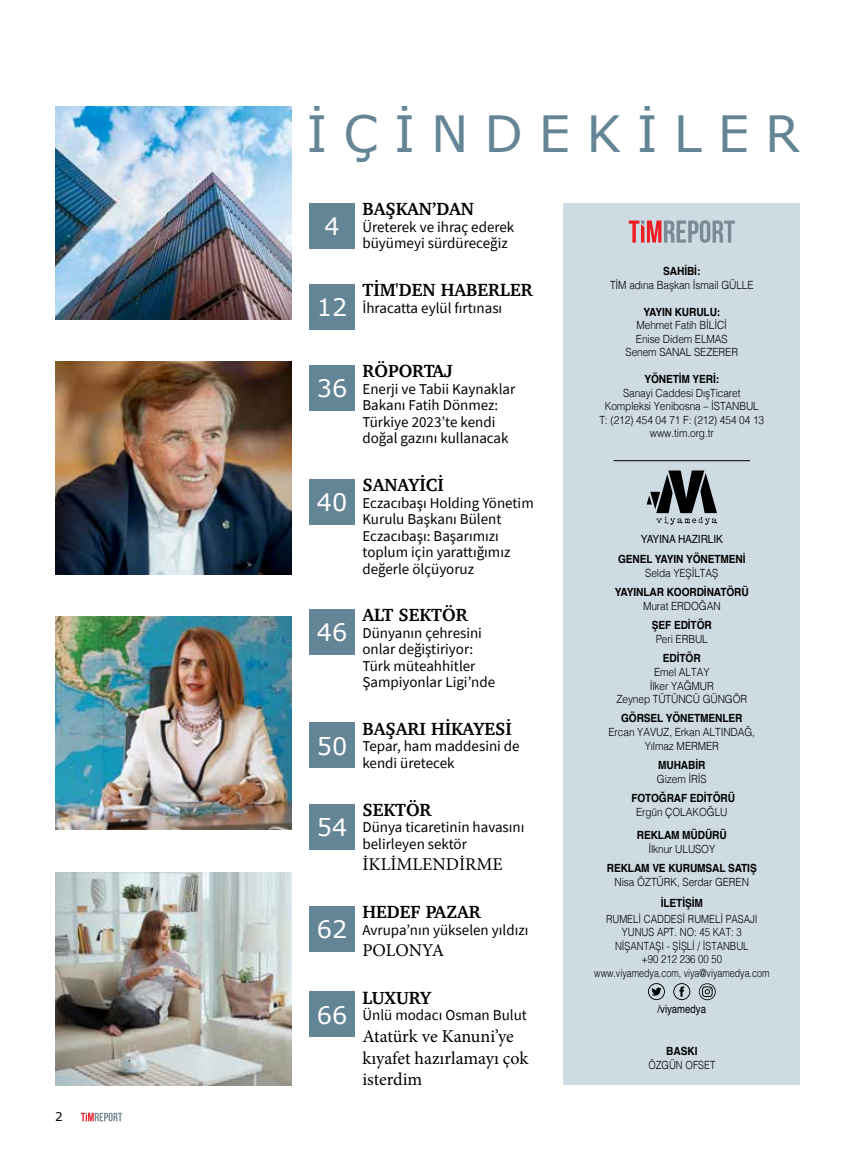
<style>
.page{position:relative;width:851px;height:1149px;background:#fff}
.page>*{position:absolute;margin:0;border:0;box-sizing:border-box;transform-origin:0 0}
.t1{font:49.95px "Verdana";letter-spacing:.32em;color:#648595}
.t2{font:24px "Verdana";color:#fff}
.t3{font:700 18px "Charter";color:#000}
.t4{font:18px/21.6px "Minion Pro";color:#000}
.t5{font:15px/16.5px "Source Sans Pro";color:#000}
.t6{font:12px "Verdana";color:#000}
.t7{font:300 11.25px/13.5px "Helvetica";letter-spacing:-.01em;color:#000;text-align:center;scale:.9 1}
.t8{font:700 11.25px "Helvetica";letter-spacing:-.01em;color:#000;scale:.9 1}
.t9{font:300 11.25px/13.5px "Helvetica";letter-spacing:-.01em;color:#000;text-align:center;scale:.85 1}
.t10{font:11.25px "Helvetica";letter-spacing:-.01em;color:#000;scale:.9 1}
.t11{font:11.25px "Helvetica";letter-spacing:-.01em;color:#000;scale:.85 1}
.s1{font-family:"Verdana";font-size:24px;color:#fff}
</style>
<div class="page">
<svg style="left:81px;top:1112px;width:41px;height:9px"></svg>
<div style="left:563px;top:203px;width:236px;height:881px;background:#cedbe2"></div>
<img style="left:55px;top:106px;width:236px;height:213px">
<img style="left:55px;top:616px;width:236px;height:213px">
<img style="left:55px;top:361px;width:236px;height:213px">
<img style="left:55px;top:872px;width:236px;height:212px">
<svg style="left:646px;top:470px;width:71px;height:55px"></svg>
<svg style="left:648px;top:983px;width:16px;height:16px"></svg>
<svg style="left:673px;top:983px;width:17px;height:16px"></svg>
<svg style="left:698px;top:983px;width:17px;height:16px"></svg>
<hr style="left:613px;top:460px;width:137px;height:1px;background:#000">
<svg style="left:628px;top:220px;width:106px;height:23px"></svg>
<div style="left:309px;top:203px;width:46px;height:46px;background:#648595"></div>
<div style="left:309px;top:284px;width:46px;height:45px;background:#648595"></div>
<div style="left:309px;top:365px;width:46px;height:45px;background:#648595"></div>
<div style="left:309px;top:479px;width:46px;height:45px;background:#648595"></div>
<div style="left:309px;top:609px;width:46px;height:45px;background:#648595"></div>
<div style="left:309px;top:722px;width:46px;height:46px;background:#648595"></div>
<div style="left:309px;top:803px;width:46px;height:46px;background:#648595"></div>
<div style="left:309px;top:905px;width:46px;height:46px;background:#648595"></div>
<div style="left:309px;top:991px;width:46px;height:45px;background:#648595"></div>
<p class="t6" style="left:55px;top:1108px;width:9px">2</p>
<h1 class="t1" style="left:306px;top:100px;width:495px">İÇİNDEKİLER</h1>
<h2 class="t2" style="left:324px;top:210px;width:17px">4</h2>
<p class="t3" style="left:362px;top:193px;width:113px">BAŞKAN’DAN</p>
<p class="t5" style="left:362px;top:218px;width:153px">Üreterek ve ihraç ederek büyümeyi sürdüreceğiz</p>
<p class="t3" style="left:362px;top:274px;width:172px">TİM'DEN HABERLER</p>
<p class="t5" style="left:317px;top:299px;width:187px"><span class="s1">12</span> İhracatta eylül fırtınası</p>
<h2 class="t2" style="left:317px;top:371px;width:32px">36</h2>
<h2 class="t2" style="left:317px;top:485px;width:32px">40</h2>
<h2 class="t2" style="left:317px;top:615px;width:32px">46</h2>
<h2 class="t2" style="left:317px;top:729px;width:32px">50</h2>
<h2 class="t2" style="left:317px;top:810px;width:32px">54</h2>
<h2 class="t2" style="left:317px;top:912px;width:32px">62</h2>
<h2 class="t2" style="left:317px;top:998px;width:32px">66</h2>
<p class="t3" style="left:362px;top:355px;width:92px">RÖPORTAJ</p>
<p class="t5" style="left:362px;top:380px;width:154px">Enerji ve Tabii Kaynaklar<br>Bakanı Fatih Dönmez:<br>Türkiye 2023’te kendi doğal gazını kullanacak</p>
<p class="t3" style="left:362px;top:469px;width:83px">SANAYİCİ</p>
<p class="t5" style="left:362px;top:494px;width:173px">Eczacıbaşı Holding Yönetim<br>Kurulu Başkanı Bülent<br>Eczacıbaşı: Başarımızı toplum için yarattığımız değerle ölçüyoruz</p>
<p class="t3" style="left:362px;top:599px;width:107px">ALT SEKTÖR</p>
<p class="t5" style="left:362px;top:624px;width:134px">Dünyanın çehresini onlar değiştiriyor:<br>Türk müteahhitler<br>Şampiyonlar Ligi’nde</p>
<p class="t3" style="left:362px;top:712px;width:151px">BAŞARI HİKAYESİ</p>
<p class="t5" style="left:362px;top:737px;width:159px">Tepar, ham maddesini de kendi üretecek</p>
<p class="t3" style="left:362px;top:793px;width:71px">SEKTÖR</p>
<p class="t5" style="left:362px;top:818px;width:163px">Dünya ticaretinin havasını belirleyen sektör</p>
<p class="t4" style="left:362px;top:853px;width:142px">İKLİMLENDİRME</p>
<p class="t3" style="left:362px;top:896px;width:120px">HEDEF PAZAR</p>
<p class="t5" style="left:362px;top:920px;width:167px">Avrupa’nın yükselen yıldızı</p>
<p class="t4" style="left:362px;top:939px;width:83px">POLONYA</p>
<p class="t3" style="left:362px;top:981px;width:70px">LUXURY</p>
<p class="t5" style="left:362px;top:1006px;width:166px">Ünlü modacı Osman Bulut</p>
<p class="t4" style="left:362px;top:1025px;width:167px">Atatürk ve Kanuni’ye kıyafet hazırlamayı çok isterdim</p>
<p class="t8" style="left:663px;top:262px;width:43px">SAHIBI:</p>
<p class="t7" style="left:610px;top:277px;width:161px">Tİ M adına Başkan İ smail GÜLLE</p>
<p class="t8" style="left:643px;top:302px;width:87px">YAYIN KURULU:</p>
<p class="t7" style="left:625px;top:317px;width:126px">Mehmet Fatih Bİ LİCİ<br>Enise Didem ELMAS<br>Senem SANAL SEZERER</p>
<p class="t8" style="left:644px;top:370px;width:84px">YÖNETİM YERİ:</p>
<p class="t7" style="left:599px;top:385px;width:185px">Sanayi Caddesi DışTicaret<br>Kompleksi Yenibosna – İ STANBUL<br>T: (212) 454 04 71 F: (212) 454 04 13 www.tim.org.tr</p>
<p class="t10" style="left:640px;top:530px;width:93px">YAYINA HAZIRLIK</p>
<p class="t8" style="left:618px;top:550px;width:143px">GENEL YAYIN YÖNETMENI</p>
<p class="t7" style="left:645px;top:565px;width:83px">Selda YEŞİ LTAŞ</p>
<p class="t8" style="left:614px;top:583px;width:150px">YAYINLAR KOORDİNATÖRÜ</p>
<p class="t7" style="left:643px;top:598px;width:88px">Murat ERDOĞAN</p>
<p class="t8" style="left:651px;top:615px;width:68px">ŞEF EDİTÖR</p>
<p class="t7" style="left:655px;top:631px;width:59px">Peri ERBUL</p>
<p class="t8" style="left:662px;top:648px;width:43px">EDİTÖR</p>
<p class="t7" style="left:616px;top:663px;width:147px;line-height:14px">Emel ALTAY<br>İ lker YAĞMUR<br>Zeynep TÜTÜNCÜ GÜNGÖR</p>
<p class="t8" style="left:621px;top:709px;width:136px">GÖRSEL YÖNETMENLER</p>
<p class="t7" style="left:608px;top:724px;width:164px;line-height:14px">Ercan YAVUZ, Erkan ALTINDAĞ,<br>Yılmaz MERMER</p>
<p class="t8" style="left:658px;top:755px;width:54px">MUHABİR</p>
<p class="t7" style="left:656px;top:771px;width:57px">Gizem İ RİS</p>
<p class="t8" style="left:631px;top:788px;width:117px">FOTOĞRAF EDİTÖRÜ</p>
<p class="t7" style="left:636px;top:804px;width:103px">Ergün ÇOLAKOĞLU</p>
<p class="t8" style="left:636px;top:826px;width:101px">REKLAM MÜDÜRÜ</p>
<p class="t7" style="left:648px;top:841px;width:76px">İ lknur ULUSOY</p>
<p class="t8" style="left:606px;top:858px;width:168px">REKLAM VE KURUMSAL SATIŞ</p>
<p class="t7" style="left:614px;top:874px;width:151px">Nisa ÖZTÜRK, Serdar GEREN</p>
<p class="t8" style="left:660px;top:894px;width:48px">İLETIŞIM</p>
<p class="t9" style="left:594px;top:910px;width:207px">RUMELI CADDESI RUMELI PASAJI<br>YUNUS APT. NO: 45 KAT: 3<br>NIŞANTAŞI - ŞIŞLI / İSTANBUL<br>+90 212 236 00 50<br>www.viyamedya.com, viya@viyamedya.com</p>
<p class="t11" style="left:657px;top:1000px;width:58px">/viyamedya</p>
<p class="t8" style="left:666px;top:1041px;width:37px">BASKI</p>
<p class="t9" style="left:648px;top:1056px;width:80px">ÖZGÜN OFSET</p>
</div>
